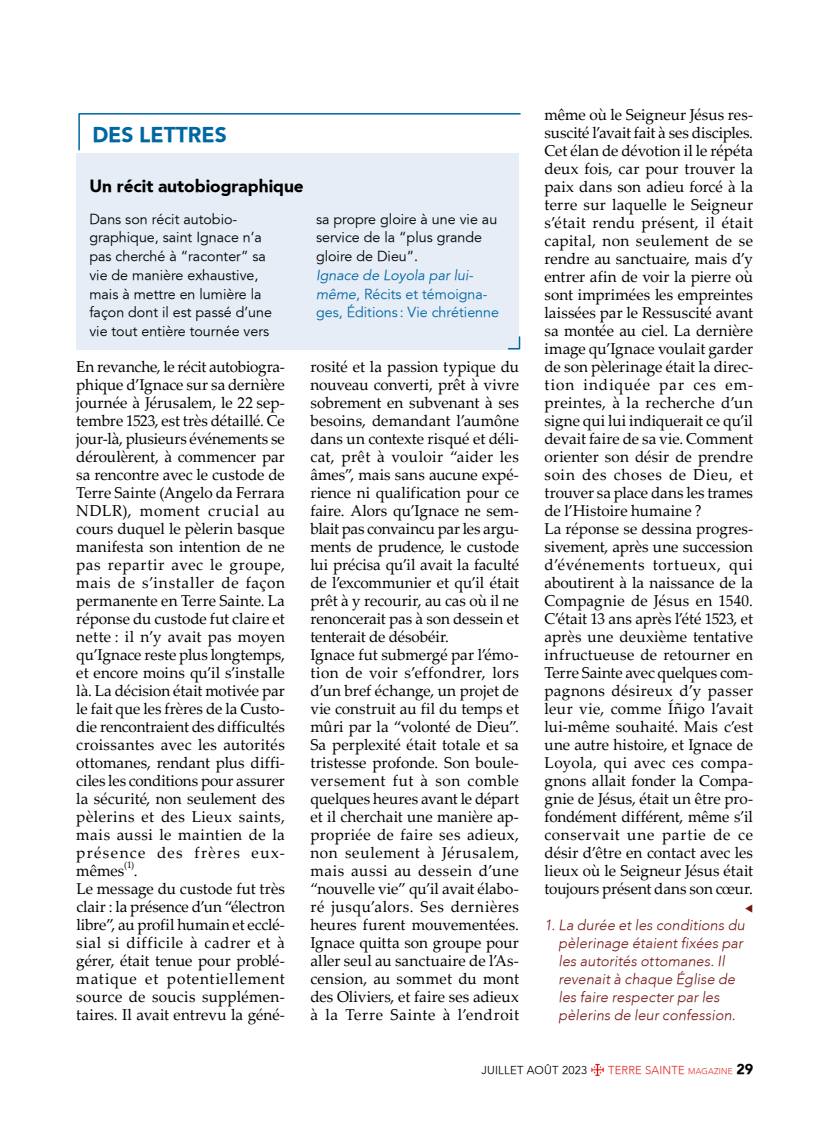
<style>
.page{position:relative;width:830px;height:1127px;background:#fff}
.page>*{position:absolute;margin:0;border:0;box-sizing:border-box;transform-origin:0 0}
.t1{font:900 21px "Avenir";color:#0067a2}
.t2{font:900 17.25px "Avenir";color:#000}
.t3{font:15.75px/18px "Palatino Linotype";letter-spacing:.005em;color:#000}
.t4{font:italic 300 14.4px/18px "Avenir";letter-spacing:.01em;color:#721511}
.t5{font:300 14.25px/18.8px "Avenir 45";color:#000}
.t6{font:300 14.25px/18.8px "Avenir 45";color:#0067a2}
.t7{font:italic 14.25px "Avenir";color:#0067a2}
.t8{font:300 11.25px "Avenir";letter-spacing:.02em;color:#e3231d}
.t9{font:300 11.25px "Avenir 45";letter-spacing:.02em;color:#000}
.t10{font:9.45px "Palatino Linotype";color:#000}
.s1{font-family:"Avenir";font-weight:400;font-style:italic}
.s2{font-size:8.25px}
.s3{font-weight:900;font-size:14.25px;color:#000}
</style>
<div class="page">
<svg style="left:591px;top:1064px;width:12px;height:12px"></svg>
<div style="left:77px;top:153px;width:442px;height:197px;background:#e6edf7"></div>
<svg style="left:78px;top:113px;width:443px;height:38px"></svg>
<svg style="left:507px;top:336px;width:13px;height:14px"></svg>
<h1 class="t1" style="left:92px;top:122px;width:136px">DES LETTRES</h1>
<p class="t2" style="left:89px;top:176px;width:216px">Un récit autobiographique</p>
<p class="t5" style="left:89px;top:210px;width:184px">Dans son récit autobio&shy;graphique, saint Ignace n’a pas cherché à “raconter” sa vie de manière exhaustive, mais à mettre en lumière la façon dont il est passé d’une vie tout entière tournée vers</p>
<p class="t5" style="left:316px;top:210px;width:183px">sa propre gloire à une vie au service de la “plus grande gloire de Dieu”.</p>
<p class="t7" style="left:316px;top:267px;width:159px">Ignace de Loyola par lui-</p>
<p class="t6" style="left:316px;top:285px;width:184px"><span class="s1">même</span>, Récits et témoigna&shy;ges, Éditions : Vie chrétienne</p>
<p class="t3" style="left:76px;top:357px;width:210px;text-align:justify">En revanche, le récit autobiogra&shy;phique d’Ignace sur sa dernière journée à Jérusalem, le 22 sep&shy;tembre 1523, est très détaillé. Ce jour-là, plusieurs événements se déroulèrent, à commencer par sa rencontre avec le custode de Terre Sainte (Angelo da Ferrara NDLR), moment crucial au cours duquel le pèlerin basque manifesta son intention de ne pas repartir avec le groupe, mais de s’installer de façon permanente en Terre Sainte. La réponse du custode fut claire et nette : il n’y avait pas moyen qu’Ignace reste plus longtemps, et encore moins qu’il s’installe là. La décision était motivée par le fait que les frères de la Custo&shy;die rencontraient des difficultés croissantes avec les autorités ottomanes, rendant plus diffi&shy;ciles les conditions pour assurer la sécurité, non seulement des pèlerins et des Lieux saints, mais aussi le maintien de la présence des frères eux&shy;mêmes</p>
<p class="t10" style="left:124px;top:858px;width:11px">(1)</p>
<p class="t3" style="left:76px;top:861px;width:210px;text-indent:58px">.<br>Le message du custode fut très clair : la présence d’un “électron libre”, au profil humain et ecclé&shy;sial si difficile à cadrer et à gérer, était tenue pour problé&shy;matique et potentiellement source de soucis supplémen&shy;taires. Il avait entrevu la géné-</p>
<p class="t3" style="left:310px;top:357px;width:210px">rosité et la passion typique du nouveau converti, prêt à vivre sobrement en subvenant à ses besoins, demandant l’aumône dans un contexte risqué et déli&shy;cat, prêt à vouloir “aider les âmes”, mais sans aucune expé&shy;rience ni qualification pour ce faire. Alors qu’Ignace ne sem&shy;blait pas convaincu par les argu&shy;ments de prudence, le custode lui précisa qu’il avait la faculté de l’excommunier et qu’il était prêt à y recourir, au cas où il ne renoncerait pas à son dessein et tenterait de désobéir.<br>Ignace fut submergé par l’émo&shy;tion de voir s’effondrer, lors d’un bref échange, un projet de vie construit au fil du temps et mûri par la “volonté de Dieu”.<br>Sa perplexité était totale et sa tristesse profonde. Son boule&shy;versement fut à son comble quelques heures avant le départ et il cherchait une manière ap&shy;propriée de faire ses adieux, non seulement à Jérusalem, mais aussi au dessein d’une “nouvelle vie” qu’il avait élabo&shy;ré jusqu’alors. Ses dernières heures furent mouvementées.<br>Ignace quitta son groupe pour aller seul au sanctuaire de l’As&shy;cension, au sommet du mont des Oliviers, et faire ses adieux à la Terre Sainte à l’endroit</p>
<p class="t3" style="left:544px;top:105px;width:210px">même où le Seigneur Jésus res&shy;suscité l’avait fait à ses disciples.<br>Cet élan de dévotion il le répéta deux fois, car pour trouver la paix dans son adieu forcé à la terre sur laquelle le Seigneur s’était rendu présent, il était capital, non seulement de se rendre au sanctuaire, mais d’y entrer afin de voir la pierre où sont imprimées les empreintes laissées par le Ressuscité avant sa montée au ciel. La dernière image qu’Ignace voulait garder de son pèlerinage était la direc&shy;tion indiquée par ces em&shy;preintes, à la recherche d’un signe qui lui indiquerait ce qu’il devait faire de sa vie. Comment orienter son désir de prendre soin des choses de Dieu, et trouver sa place dans les trames de l’Histoire humaine ?<br>La réponse se dessina progres&shy;sivement, après une succession d’événements tortueux, qui aboutirent à la naissance de la<br>Compagnie de Jésus en 1540.<br>C’était 13 ans après l’été 1523, et après une deuxième tentative infructueuse de retourner en<br>Terre Sainte avec quelques com&shy;pagnons désireux d’y passer leur vie, comme Íñigo l’avait lui-même souhaité. Mais c’est une autre histoire, et Ignace de<br>Loyola, qui avec ces compa&shy;gnons allait fonder la Compa&shy;gnie de Jésus, était un être pro&shy;fondément différent, même s’il conservait une partie de ce désir d’être en contact avec les lieux où le Seigneur Jésus était toujours présent dans son cœur.</p>
<p class="t4" style="left:558px;top:916px;width:188px;text-indent:-14px">1. La durée et les conditions du pèlerinage étaient fixées par les autorités ottomanes. Il revenait à chaque Église de les faire respecter par les pèlerins de leur confession.</p>
<p class="t9" style="left:481px;top:1064px;width:107px">Jui llet août 2023</p>
<p class="t8" style="left:608px;top:1064px;width:147px">TERRE SAINTE <span class="s2">MAGAZINE</span> <span class="s3">29</span></p>
</div>
